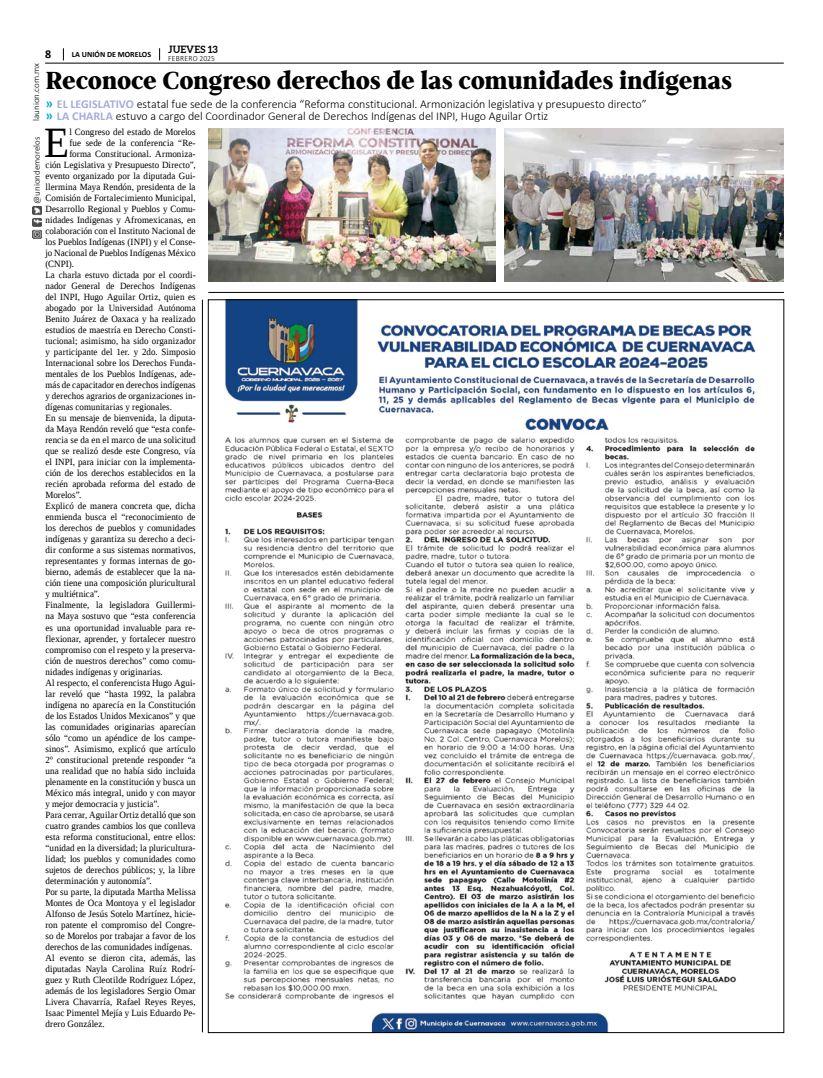
<style>
.page{position:relative;width:823px;height:1078px;background:#fff}
.page>*{position:absolute;margin:0;border:0;box-sizing:border-box;transform-origin:0 0}
.t1{font:43.1px "Liberation Serif";color:#000;scale:.95 1}
.t2{font:800 26px "Pobla";letter-spacing:-.01em;color:#000}
.t3{font:300 12px/12px "Calibri";letter-spacing:-.005em;color:#000}
.t4{font:700 12px "Calibri";color:#000}
.t5{font:700 10px "Aleo";letter-spacing:.005em;color:#000}
.t6{font:9.5px "Liberation Serif";letter-spacing:.01em;color:#000;scale:.95 1}
.t7{font:9.5px "Liberation Serif";letter-spacing:.01em;color:#000;scale:.94 1}
.t8{font:300 9px "Calibri";color:#000}
.t9{font:700 8px "Calibri";color:#000}
.t10{font:300 8px "Calibri";letter-spacing:.04em;color:#000;scale:.94 1}
.s1{font-weight:700;font-size:14px;color:#00afcb}
.s2{font-weight:700;color:#a5add8}
</style>
<div class="page">
<hr style="left:45px;top:63px;width:738px;height:1px;background:#000">
<svg style="left:63px;top:48px;width:1px;height:12px"></svg>
<svg style="left:159px;top:48px;width:1px;height:12px"></svg>
<img style="left:32px;top:206px;width:9px;height:32px">
<img style="left:225px;top:301px;width:531px;height:729px">
<img style="left:208px;top:129px;width:287px;height:153px">
<img style="left:504px;top:129px;width:278px;height:153px">
<hr style="left:208px;top:292px;width:575px;height:1px;background:#000">
<hr style="left:202px;top:300px;width:1px;height:731px;background:#000">
<p class="t4" style="left:45px;top:46px;width:8px">8</p>
<p class="t9" style="left:72px;top:49px;width:81px">LA UNIÓN DE MORELOS</p>
<p class="t5" style="left:168px;top:44px;width:51px">JUEVES 13</p>
<p class="t10" style="left:168px;top:53px;width:51px">FEBRERO 2025</p>
<p class="t8" style="left:31px;top:121px;width:59px;rotate:-90deg">launion.com.mx</p>
<h2 class="t2" style="left:45px;top:61px;width:687px">Reconoce Congreso derechos de las comunidades indígenas</h2>
<p class="t3" style="left:45px;top:98px;width:602px"><span class="s1">»</span> <span class="s2">EL LEGISLATIVO</span> estatal fue sede de la conferencia “Reforma constitucional. Armonización legislativa y presupuesto directo” <span class="s1">»</span> <span class="s2">LA CHARLA</span> estuvo a cargo del Coordinador General de Derechos Indígenas del INPI, Hugo Aguilar Ortiz</p>
<h1 class="t1" style="left:44px;top:115px;width:28px">E</h1>
<p class="t6" style="left:69px;top:126px;width:134px">l Congreso del estado de Morelos</p>
<p class="t8" style="left:31px;top:203px;width:69px;rotate:-90deg">@uniondemorelos</p>
<p class="t6" style="left:69px;top:137px;width:134px">fue sede de la conferencia “Re-</p>
<p class="t6" style="left:69px;top:148px;width:134px">forma Constitucional. Armoniza-</p>
<p class="t6" style="left:45px;top:159px;width:159px">ción Legislativa y Presupuesto Directo”,</p>
<p class="t6" style="left:45px;top:170px;width:159px">evento organizado por la diputada Gui-</p>
<p class="t6" style="left:45px;top:181px;width:159px">llermina Maya Rendón, presidenta de la</p>
<p class="t6" style="left:45px;top:192px;width:159px">Comisión de Fortalecimiento Municipal,</p>
<p class="t6" style="left:45px;top:203px;width:159px">Desarrollo Regional y Pueblos y Comu-</p>
<p class="t6" style="left:45px;top:214px;width:159px">nidades Indígenas y Afromexicanas, en</p>
<p class="t6" style="left:45px;top:225px;width:159px">colaboración con el Instituto Nacional de</p>
<p class="t6" style="left:45px;top:236px;width:159px">los Pueblos Indígenas (INPI) y el Conse-</p>
<p class="t6" style="left:45px;top:247px;width:159px">jo Nacional de Pueblos Indígenas México</p>
<p class="t6" style="left:45px;top:258px;width:32px">(CNPI).</p>
<p class="t7" style="left:45px;top:269px;width:161px">La charla estuvo dictada por el coordi-</p>
<p class="t7" style="left:45px;top:280px;width:161px">nador General de Derechos Indígenas</p>
<p class="t7" style="left:45px;top:291px;width:161px">del INPI, Hugo Aguilar Ortiz, quien es</p>
<p class="t7" style="left:45px;top:302px;width:161px">abogado por la Universidad Autónoma</p>
<p class="t7" style="left:45px;top:313px;width:161px">Benito Juárez de Oaxaca y ha realizado</p>
<p class="t7" style="left:45px;top:324px;width:161px">estudios de maestría en Derecho Consti-</p>
<p class="t7" style="left:45px;top:335px;width:161px">tucional; asimismo, ha sido organizador</p>
<p class="t7" style="left:45px;top:346px;width:161px">y participante del 1er. y 2do. Simposio</p>
<p class="t7" style="left:45px;top:357px;width:161px">Internacional sobre los Derechos Funda-</p>
<p class="t7" style="left:45px;top:368px;width:161px">mentales de los Pueblos Indígenas, ade-</p>
<p class="t7" style="left:45px;top:379px;width:161px">más de capacitador en derechos indígenas</p>
<p class="t7" style="left:45px;top:390px;width:161px">y derechos agrarios de organizaciones in-</p>
<p class="t7" style="left:45px;top:401px;width:136px">dígenas comunitarias y regionales.</p>
<p class="t6" style="left:45px;top:412px;width:159px">En su mensaje de bienvenida, la diputa-</p>
<p class="t6" style="left:45px;top:423px;width:159px">da Maya Rendón reveló que “esta confe-</p>
<p class="t6" style="left:45px;top:434px;width:159px">rencia se da en el marco de una solicitud</p>
<p class="t6" style="left:45px;top:445px;width:159px">que se realizó desde este Congreso, vía</p>
<p class="t6" style="left:45px;top:456px;width:159px">el INPI, para iniciar con la implementa-</p>
<p class="t6" style="left:45px;top:467px;width:159px">ción de los derechos establecidos en la</p>
<p class="t6" style="left:45px;top:478px;width:159px">recién aprobada reforma del estado de</p>
<p class="t6" style="left:45px;top:489px;width:39px">Morelos”.</p>
<p class="t6" style="left:45px;top:500px;width:159px">Explicó de manera concreta que, dicha</p>
<p class="t6" style="left:45px;top:511px;width:159px">enmienda busca el “reconocimiento de</p>
<p class="t6" style="left:45px;top:522px;width:159px">los derechos de pueblos y comunidades</p>
<p class="t6" style="left:45px;top:533px;width:159px">indígenas y garantiza su derecho a deci-</p>
<p class="t6" style="left:45px;top:544px;width:159px">dir conforme a sus sistemas normativos,</p>
<p class="t6" style="left:45px;top:555px;width:159px">representantes y formas internas de go-</p>
<p class="t6" style="left:45px;top:566px;width:159px">bierno, además de establecer que la na-</p>
<p class="t6" style="left:45px;top:577px;width:159px">ción tiene una composición pluricultural</p>
<p class="t6" style="left:45px;top:588px;width:58px">y multiétnica”.</p>
<p class="t6" style="left:45px;top:599px;width:159px">Finalmente, la legisladora Guillermi-</p>
<p class="t6" style="left:45px;top:610px;width:159px">na Maya sostuvo que “esta conferencia</p>
<p class="t6" style="left:45px;top:621px;width:159px">es una oportunidad invaluable para re-</p>
<p class="t6" style="left:45px;top:632px;width:159px">flexionar, aprender, y fortalecer nuestro</p>
<p class="t6" style="left:45px;top:643px;width:159px">compromiso con el respeto y la preserva-</p>
<p class="t6" style="left:45px;top:654px;width:159px">ción de nuestros derechos” como comu-</p>
<p class="t6" style="left:45px;top:665px;width:125px">nidades indígenas y originarias.</p>
<p class="t6" style="left:45px;top:676px;width:159px">Al respecto, el conferencista Hugo Agui-</p>
<p class="t6" style="left:45px;top:687px;width:159px">lar reveló que “hasta 1992, la palabra</p>
<p class="t6" style="left:45px;top:698px;width:159px">indígena no aparecía en la Constitución</p>
<p class="t6" style="left:45px;top:709px;width:159px">de los Estados Unidos Mexicanos” y que</p>
<p class="t6" style="left:45px;top:720px;width:159px">las comunidades originarias aparecían</p>
<p class="t6" style="left:45px;top:731px;width:159px">sólo “como un apéndice de los campe-</p>
<p class="t6" style="left:45px;top:742px;width:159px">sinos”. Asimismo, explicó que artículo</p>
<p class="t6" style="left:45px;top:753px;width:159px">2º constitucional pretende responder “a</p>
<p class="t6" style="left:45px;top:764px;width:159px">una realidad que no había sido incluida</p>
<p class="t6" style="left:45px;top:775px;width:159px">plenamente en la constitución y busca un</p>
<p class="t6" style="left:45px;top:786px;width:159px">México más integral, unido y con mayor</p>
<p class="t6" style="left:45px;top:797px;width:121px">y mejor democracia y justicia”.</p>
<p class="t6" style="left:45px;top:808px;width:159px">Para cerrar, Aguilar Ortiz detalló que son</p>
<p class="t6" style="left:45px;top:819px;width:159px">cuatro grandes cambios los que conlleva</p>
<p class="t6" style="left:45px;top:830px;width:159px">esta reforma constitucional, entre ellos:</p>
<p class="t6" style="left:45px;top:841px;width:159px">“unidad en la diversidad; la pluricultura-</p>
<p class="t6" style="left:45px;top:852px;width:159px">lidad; los pueblos y comunidades como</p>
<p class="t6" style="left:45px;top:863px;width:159px">sujetos de derechos públicos; y, la libre</p>
<p class="t6" style="left:45px;top:874px;width:113px">determinación y autonomía”.</p>
<p class="t6" style="left:45px;top:885px;width:159px">Por su parte, la diputada Martha Melissa</p>
<p class="t6" style="left:45px;top:896px;width:159px">Montes de Oca Montoya y el legislador</p>
<p class="t6" style="left:45px;top:907px;width:159px">Alfonso de Jesús Sotelo Martínez, hicie-</p>
<p class="t6" style="left:45px;top:918px;width:159px">ron patente el compromiso del Congre-</p>
<p class="t6" style="left:45px;top:929px;width:159px">so de Morelos por trabajar a favor de los</p>
<p class="t6" style="left:45px;top:940px;width:156px">derechos de las comunidades indígenas.</p>
<p class="t6" style="left:45px;top:951px;width:159px">Al evento se dieron cita, además, las</p>
<p class="t6" style="left:45px;top:962px;width:159px">diputadas Nayla Carolina Ruíz Rodrí-</p>
<p class="t6" style="left:45px;top:973px;width:159px">guez y Ruth Cleotilde Rodríguez López,</p>
<p class="t6" style="left:45px;top:984px;width:159px">además de los legisladores Sergio Omar</p>
<p class="t6" style="left:45px;top:995px;width:159px">Livera Chavarría, Rafael Reyes Reyes,</p>
<p class="t6" style="left:45px;top:1006px;width:159px">Isaac Pimentel Mejía y Luis Eduardo Pe-</p>
<p class="t6" style="left:45px;top:1017px;width:64px">drero González.</p>
</div>
